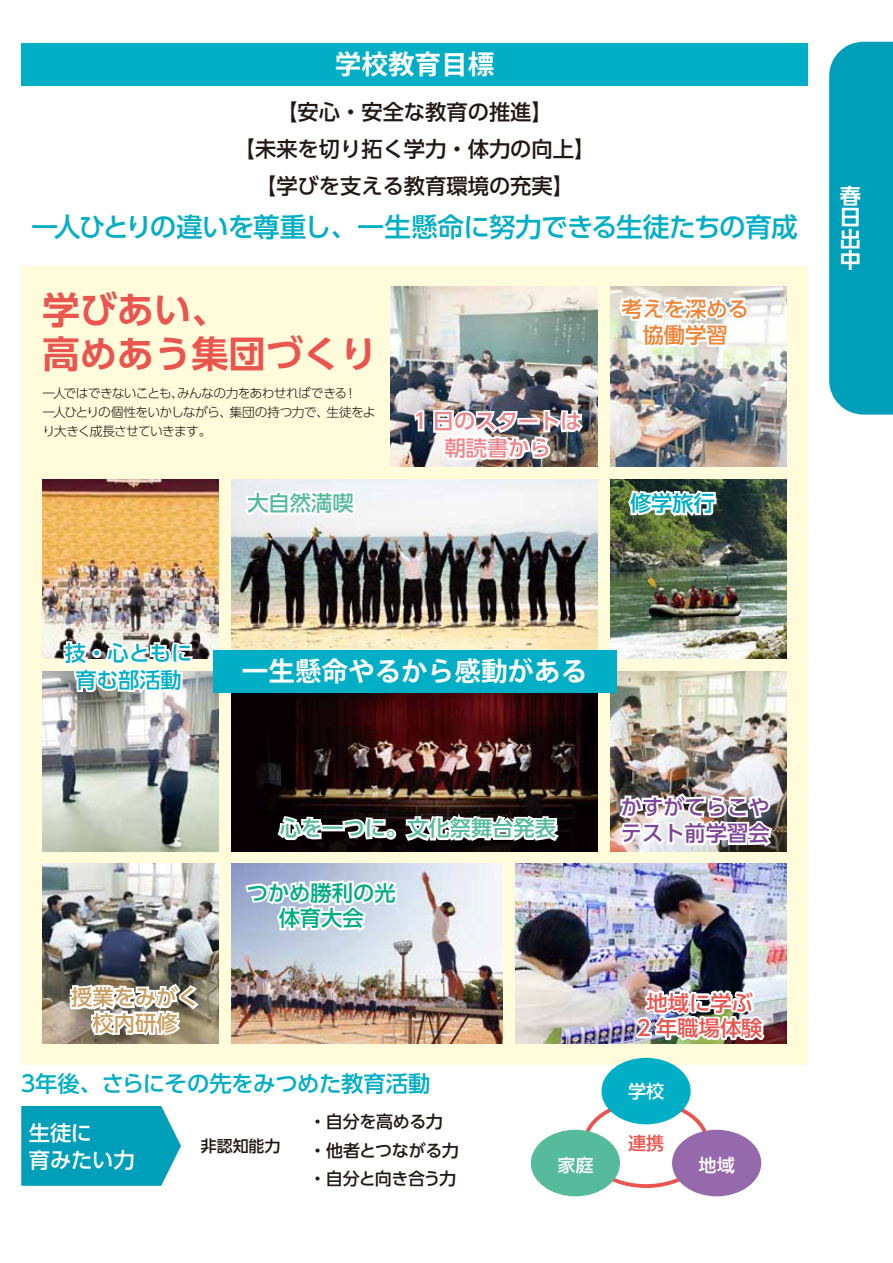
<style>
.page{position:relative;width:893px;height:1263px;background:#fff}
.page>*{position:absolute;margin:0;border:0;box-sizing:border-box;transform-origin:0 0}
.t1{font:700 37.2px/44.7px "UD Shin Go Pro De";color:#ea5550}
.t2{font:500 26.55px "UD Shin Go Pro";letter-spacing:-.03em;color:#00aec5}
.t3{font:700 26.55px "Koz Go Pr 6 N";color:#fff}
.t4{font:500 22.35px "UD Shin Go Pro";letter-spacing:-.015em;color:#00aec5}
.t5{font:500 21.3px/37.2px "UD Shin Go Pro";color:#221815;text-align:center}
.t6{font:500 21.3px "UD Shin Go Pro";color:#55bb9b}
.t7{font:500 21.3px/26.5px "UD Shin Go Pro";color:#00aec5;text-align:center}
.t8{font:500 21.3px/26.5px "UD Shin Go Pro";color:#7d4698}
.t9{font:500 21.3px/26.5px "UD Shin Go Pro";color:#ee858c;text-align:center}
.t10{font:500 21.3px/25.5px "UD Shin Go Pro";color:#00ab84;text-align:center}
.t11{font:500 21.3px/25.5px "UD Shin Go Pro";color:#ea5550;text-align:center}
.t12{font:500 21.3px/26.5px "UD Shin Go Pro";color:#f08437;text-align:center}
.t13{font:500 21.3px/25.5px "UD Shin Go Pro";color:#c9a063;text-align:center}
.t14{font:500 21.3px/26.5px "UD Shin Go Pro";letter-spacing:-.005em;color:#fff}
.t15{font:700 21.3px/21.1px "UD Shin Go Pro De";color:#fff;text-align:justify}
.t16{font:500 18px "UD Shin Go Pro";color:#fff}
.t17{font:500 18px "UD Shin Go Pro";color:#ea5550}
.t18{font:500 16.95px/28.7px "UD Shin Go Pro";letter-spacing:-.02em;color:#221815}
.t19{font:500 15.9px "UD Shin Go Pro";color:#221815}
.t20{font:300 12.75px/19.2px "UD Shin Go Pro";letter-spacing:-.055em;color:#221815}
</style>
<div class="page">
<div style="left:829px;top:42px;width:64px;height:373px;background:#009fb9"></div>
<svg style="left:21px;top:1106px;width:160px;height:80px;background:#10a5bd"></svg>
<div style="left:21px;top:43px;width:787px;height:43px;background:#00aec5"></div>
<div style="left:21px;top:266px;width:787px;height:798px;background:#fffcdb"></div>
<img style="left:390px;top:287px;width:207px;height:179px">
<img style="left:610px;top:287px;width:177px;height:179px">
<img style="left:43px;top:479px;width:176px;height:180px">
<img style="left:610px;top:479px;width:177px;height:180px">
<img style="left:43px;top:671px;width:176px;height:180px">
<img style="left:610px;top:671px;width:177px;height:180px">
<img style="left:43px;top:864px;width:176px;height:179px">
<img style="left:232px;top:479px;width:365px;height:171px">
<img style="left:232px;top:693px;width:365px;height:158px">
<img style="left:516px;top:864px;width:271px;height:179px">
<img style="left:232px;top:864px;width:271px;height:179px">
<svg style="left:61px;top:639px;width:134px;height:77px;background:#d5d4cf"></svg>
<svg style="left:626px;top:484px;width:93px;height:36px;background:#a5ada2"></svg>
<svg style="left:241px;top:486px;width:118px;height:34px;background:#f7f8f9"></svg>
<svg style="left:275px;top:814px;width:51px;height:28px"></svg>
<div style="left:321px;top:825px;width:24px;height:6px;border:4px solid #fff"></div>
<svg style="left:340px;top:812px;width:221px;height:32px;background:#949191"></svg>
<img style="left:616px;top:784px;width:161px;height:65px">
<img style="left:410px;top:407px;width:176px;height:60px">
<svg style="left:616px;top:293px;width:136px;height:58px;background:#f1f2ee"></svg>
<svg style="left:66px;top:981px;width:135px;height:57px;background:#c5c0b8"></svg>
<svg style="left:243px;top:876px;width:157px;height:58px;background:#dce2ee"></svg>
<img style="left:627px;top:986px;width:143px;height:58px">
<div style="left:213px;top:650px;width:403px;height:43px;background:#00aec5"></div>
<div style="left:601px;top:1058px;width:90px;height:66px;background:#00aec5;border-radius:50%"></div>
<div style="left:531px;top:1130px;width:89px;height:66px;background:#55bb9b;border-radius:50%"></div>
<div style="left:672px;top:1130px;width:89px;height:66px;background:#9569ab;border-radius:50%"></div>
<h2 class="t3" style="left:335px;top:50px;width:161px">学校教育目標</h2>
<h3 class="t5" style="left:234px;top:92px;width:363px">【安心・安全な教育の推進】<br>【未来を切り拓く学力・体力の向上】【学びを支える教育環境の充実】</h3>
<h2 class="t2" style="left:32px;top:205px;width:768px">一人ひとりの違いを尊重し、一生懸命に努力できる生徒たちの育成</h2>
<h1 class="t1" style="left:43px;top:286px;width:336px">学びあい、<br>高めあう集団づくり</h1>
<p class="t20" style="left:43px;top:383px;width:335px">一人ではできないことも、みんなの力をあわせればできる！<br>一人ひとりの個性をいかしながら、集団の持つ力で、生徒をより大きく成長させていきます。</p>
<h3 class="t9" style="left:414px;top:407px;width:170px">1 日のスタートは朝読書から</h3>
<h3 class="t12" style="left:621px;top:295px;width:129px">考えを深める協働学習</h3>
<h3 class="t6" style="left:247px;top:486px;width:108px">大自然満喫</h3>
<h3 class="t7" style="left:630px;top:489px;width:87px">修学旅行</h3>
<h3 class="t15" style="left:840px;top:185px;width:23px">春日出中</h3>
<h3 class="t7" style="left:65px;top:639px;width:129px">技・心ともに育む部活動</h3>
<h2 class="t3" style="left:242px;top:656px;width:347px">一生懸命やるから感動がある</h2>
<h3 class="t6" style="left:280px;top:811px;width:278px">心を一つに。文化祭舞台発表</h3>
<h3 class="t13" style="left:71px;top:984px;width:129px">授業をみがく校内研修</h3>
<h3 class="t10" style="left:247px;top:879px;width:150px">つかめ勝利の光体育大会</h3>
<h3 class="t4" style="left:17px;top:1066px;width:415px">３年後、さらにその先をみつめた教育活動</h3>
<h3 class="t8" style="left:621px;top:793px;width:150px">かすがてらこやテスト前学習会</h3>
<h3 class="t11" style="left:637px;top:989px;width:127px">地域に学ぶ<br>2 年職場体験</h3>
<h3 class="t16" style="left:628px;top:1076px;width:38px">学校</h3>
<h3 class="t14" style="left:29px;top:1119px;width:107px">生徒に<br>育みたい力</h3>
<p class="t19" style="left:201px;top:1133px;width:81px">非認知能力</p>
<h3 class="t18" style="left:309px;top:1107px;width:151px">・自分を高める力・他者とつながる力・自分と向き合う力</h3>
<h3 class="t17" style="left:628px;top:1128px;width:38px">連携</h3>
<h3 class="t16" style="left:557px;top:1150px;width:38px">家庭</h3>
<h3 class="t16" style="left:699px;top:1150px;width:38px">地域</h3>
</div>
